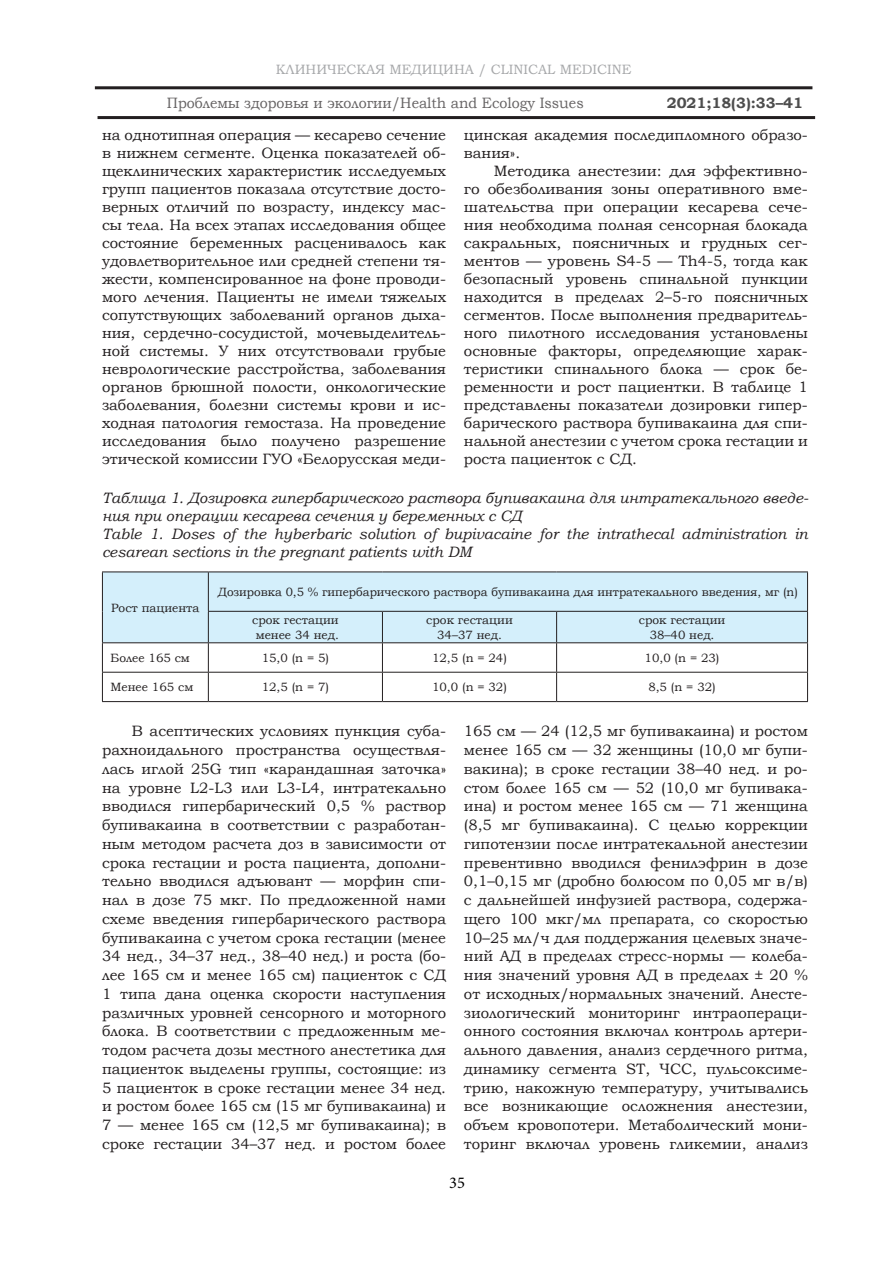
<style>
.page{position:relative;width:893px;height:1263px;background:#fff}
.page>*{position:absolute;margin:0;border:0;box-sizing:border-box;transform-origin:0 0}
.t1{font:16.5px "Minion Pro";color:#000}
.ТЕЛО__статья{font:15px/18.8px "Bookman Old Style";color:#231f20;text-align:justify}
.Таблица_название{font:italic 15px/18px "Bookman Old Style";color:#231f20}
.ТЕЛО__статья-2{font:15px "Bookman Old Style";color:#231f20;scale:.95 1}
.t2{font:700 15px "Bookman Old Style";color:#000}
.t3{font:13.5px "Bookman Old Style";color:#808285}
.t4{font:12px/14.4px "Bookman Old Style";color:#231f20}
</style>
<div class="page">
<hr style="left:95px;top:86px;width:717px;height:3px;background:#231f20">
<hr style="left:98px;top:116px;width:717px;height:3px;background:#231f20">
<div style="left:103px;top:572px;width:704px;height:70px;background:#d4effb"></div>
<hr style="left:102px;top:571px;width:106px;height:1px;background:#231f20">
<hr style="left:102px;top:572px;width:1px;height:39px;background:#231f20">
<hr style="left:208px;top:571px;width:174px;height:1px;background:#231f20">
<hr style="left:208px;top:572px;width:1px;height:39px;background:#231f20">
<hr style="left:382px;top:571px;width:175px;height:1px;background:#231f20">
<hr style="left:557px;top:571px;width:251px;height:1px;background:#231f20">
<hr style="left:807px;top:572px;width:1px;height:39px;background:#231f20">
<hr style="left:102px;top:611px;width:1px;height:31px;background:#231f20">
<hr style="left:208px;top:611px;width:174px;height:1px;background:#231f20">
<hr style="left:208px;top:612px;width:1px;height:30px;background:#231f20">
<hr style="left:382px;top:611px;width:175px;height:1px;background:#231f20">
<hr style="left:382px;top:612px;width:1px;height:30px;background:#231f20">
<hr style="left:557px;top:611px;width:251px;height:1px;background:#231f20">
<hr style="left:556px;top:612px;width:1px;height:30px;background:#231f20">
<hr style="left:807px;top:612px;width:1px;height:30px;background:#231f20">
<hr style="left:102px;top:642px;width:106px;height:1px;background:#231f20">
<hr style="left:208px;top:642px;width:174px;height:1px;background:#231f20">
<hr style="left:382px;top:642px;width:175px;height:1px;background:#231f20">
<hr style="left:557px;top:642px;width:251px;height:1px;background:#231f20">
<hr style="left:102px;top:672px;width:106px;height:1px;background:#231f20">
<svg style="left:102px;top:643px;width:1px;height:58px"></svg>
<hr style="left:208px;top:672px;width:174px;height:1px;background:#231f20">
<svg style="left:208px;top:643px;width:1px;height:58px"></svg>
<hr style="left:382px;top:672px;width:175px;height:1px;background:#231f20">
<svg style="left:382px;top:643px;width:1px;height:58px"></svg>
<hr style="left:557px;top:672px;width:251px;height:1px;background:#231f20">
<svg style="left:556px;top:643px;width:1px;height:58px"></svg>
<svg style="left:807px;top:643px;width:1px;height:58px"></svg>
<hr style="left:102px;top:701px;width:106px;height:1px;background:#231f20">
<hr style="left:208px;top:701px;width:174px;height:1px;background:#231f20">
<hr style="left:382px;top:701px;width:175px;height:1px;background:#231f20">
<hr style="left:557px;top:701px;width:251px;height:1px;background:#231f20">
<p class="t3" style="left:276px;top:61px;width:357px">КЛИНИЧЕСКАЯ МЕДИЦИНА / CLINICAL MEDICINE</p>
<p class="ТЕЛО__статья-2" style="left:167px;top:93px;width:440px">Проблемы здоровья и экологии/Health and Ecology Issues</p>
<p class="t2" style="left:667px;top:92px;width:138px">2021;18(3):33–41</p>
<p class="ТЕЛО__статья" style="left:102px;top:126px;width:345px;line-height:18px">на однотипная операция — кесарево сечение в нижнем сегменте. Оценка показателей об&shy;щеклинических характеристик исследуемых групп пациентов показала отсутствие досто&shy;верных отличий по возрасту, индексу мас&shy;сы тела. На всех этапах исследования общее состояние беременных расценивалось как удовлетворительное или средней степени тя&shy;жести, компенсированное на фоне проводи&shy;мого лечения. Пациенты не имели тяжелых сопутствующих заболеваний органов дыха&shy;ния, сердечно-сосудистой, мочевыделитель&shy;ной системы. У них отсутствовали грубые неврологические расстройства, заболевания органов брюшной полости, онкологические заболевания, болезни системы крови и ис&shy;ходная патология гемостаза. На проведение исследования было получено разрешение этической комиссии ГУО «Белорусская меди-</p>
<p class="ТЕЛО__статья" style="left:464px;top:126px;width:345px;line-height:18px">цинская академия последипломного образо&shy;вания».</p>
<p class="ТЕЛО__статья" style="left:464px;top:162px;width:345px;line-height:18px;text-indent:30px">Методика анестезии: для эффективно&shy;го обезболивания зоны оперативного вме&shy;шательства при операции кесарева сече&shy;ния необходима полная сенсорная блокада сакральных, поясничных и грудных сег&shy;ментов — уровень S4-5 — Th4-5, тогда как безопасный уровень спинальной пункции находится в пределах 2–5-го поясничных сегментов. После выполнения предваритель&shy;ного пилотного исследования установлены основные факторы, определяющие харак&shy;теристики спинального блока — срок бе&shy;ременности и рост пациентки. В таблице 1 представлены показатели дозировки гипер&shy;барического раствора бупивакаина для спи&shy;нальной анестезии с учетом срока гестации и роста пациенток с СД.</p>
<p class="Таблица_название" style="left:102px;top:489px;width:708px">Таблица 1. Дозировка гипербарического раствора бупивакаина для интратекального введе&shy;ния при операции кесарева сечения у беременных с СД</p>
<p class="Таблица_название" style="left:102px;top:525px;width:707px">Table 1. Doses of the hyberbaric solution of bupivacaine for the intrathecal administration in cesarean sections in the pregnant patients with DM</p>
<p class="t4" style="left:111px;top:600px;width:90px">Рост пациента</p>
<p class="t4" style="left:218px;top:585px;width:581px">Дозировка 0,5 % гипербарического раствора бупивакаина для интратекального введения, мг (n)</p>
<p class="t4" style="left:252px;top:613px;width:88px">срок гестации менее 34 нед.</p>
<p class="t4" style="left:426px;top:613px;width:88px;text-align:center">срок гестации<br>34–37 нед.</p>
<p class="t4" style="left:639px;top:613px;width:88px">срок гестации</p>
<p class="t4" style="left:650px;top:627px;width:66px">38–40 нед.</p>
<p class="t4" style="left:111px;top:650px;width:81px">Более 165 см</p>
<p class="t4" style="left:262px;top:650px;width:69px">15,0 (n = 5)</p>
<p class="t4" style="left:432px;top:650px;width:76px">12,5 (n = 24)</p>
<p class="t4" style="left:645px;top:650px;width:76px">10,0 (n = 23)</p>
<p class="t4" style="left:111px;top:680px;width:84px">Менее 165 см</p>
<p class="t4" style="left:262px;top:680px;width:69px">12,5 (n = 7)</p>
<p class="t4" style="left:432px;top:680px;width:76px">10,0 (n = 32)</p>
<p class="t4" style="left:648px;top:680px;width:69px">8,5 (n = 32)</p>
<p class="ТЕЛО__статья" style="left:102px;top:722px;width:345px;text-indent:30px">В асептических условиях пункция суба&shy;рахноидального пространства осуществля&shy;лась иглой 25G тип «карандашная заточка» на уровне L2-L3 или L3-L4, интратекально вводился гипербарический 0,5 % раствор бупивакаина в соответствии с разработан&shy;ным методом расчета доз в зависимости от срока гестации и роста пациента, дополни&shy;тельно вводился адъювант — морфин спи&shy;нал в дозе 75 мкг. По предложенной нами схеме введения гипербарического раствора бупивакаина с учетом срока гестации (менее 34 нед., 34–37 нед., 38–40 нед.) и роста (бо&shy;лее 165 см и менее 165 см) пациенток с СД 1 типа дана оценка скорости наступления различных уровней сенсорного и моторного блока. В соответствии с предложенным ме&shy;тодом расчета дозы местного анестетика для пациенток выделены группы, состоящие: из 5 пациенток в сроке гестации менее 34 нед. и ростом более 165 см (15 мг бупивакаина) и 7 — менее 165 см (12,5 мг бупивакаина); в сроке гестации 34–37 нед. и ростом более</p>
<p class="ТЕЛО__статья" style="left:464px;top:722px;width:345px">165 см — 24 (12,5 мг бупивакаина) и ростом менее 165 см — 32 женщины (10,0 мг бупи&shy;вакина); в сроке гестации 38–40 нед. и ро&shy;стом более 165 см — 52 (10,0 мг бупивака&shy;ина) и ростом менее 165 см — 71 женщина (8,5 мг бупивакаина). С целью коррекции гипотензии после интратекальной анестезии превентивно вводился фенилэфрин в дозе 0,1–0,15 мг (дробно болюсом по 0,05 мг в/в) с дальнейшей инфузией раствора, содержа&shy;щего 100 мкг/мл препарата, со скоростью 10–25 мл/ч для поддержания целевых значе&shy;ний АД в пределах стресс-нормы — колеба&shy;ния значений уровня АД в пределах ± 20 % от исходных/нормальных значений. Анесте&shy;зиологический мониторинг интраопераци&shy;онного состояния включал контроль артери&shy;ального давления, анализ сердечного ритма, динамику сегмента ST, ЧСС, пульсоксиме&shy;трию, накожную температуру, учитывались все возникающие осложнения анестезии, объем кровопотери. Метаболический мони&shy;торинг включал уровень гликемии, анализ</p>
<p class="t1" style="left:449px;top:1172px;width:17px">35</p>
</div>
